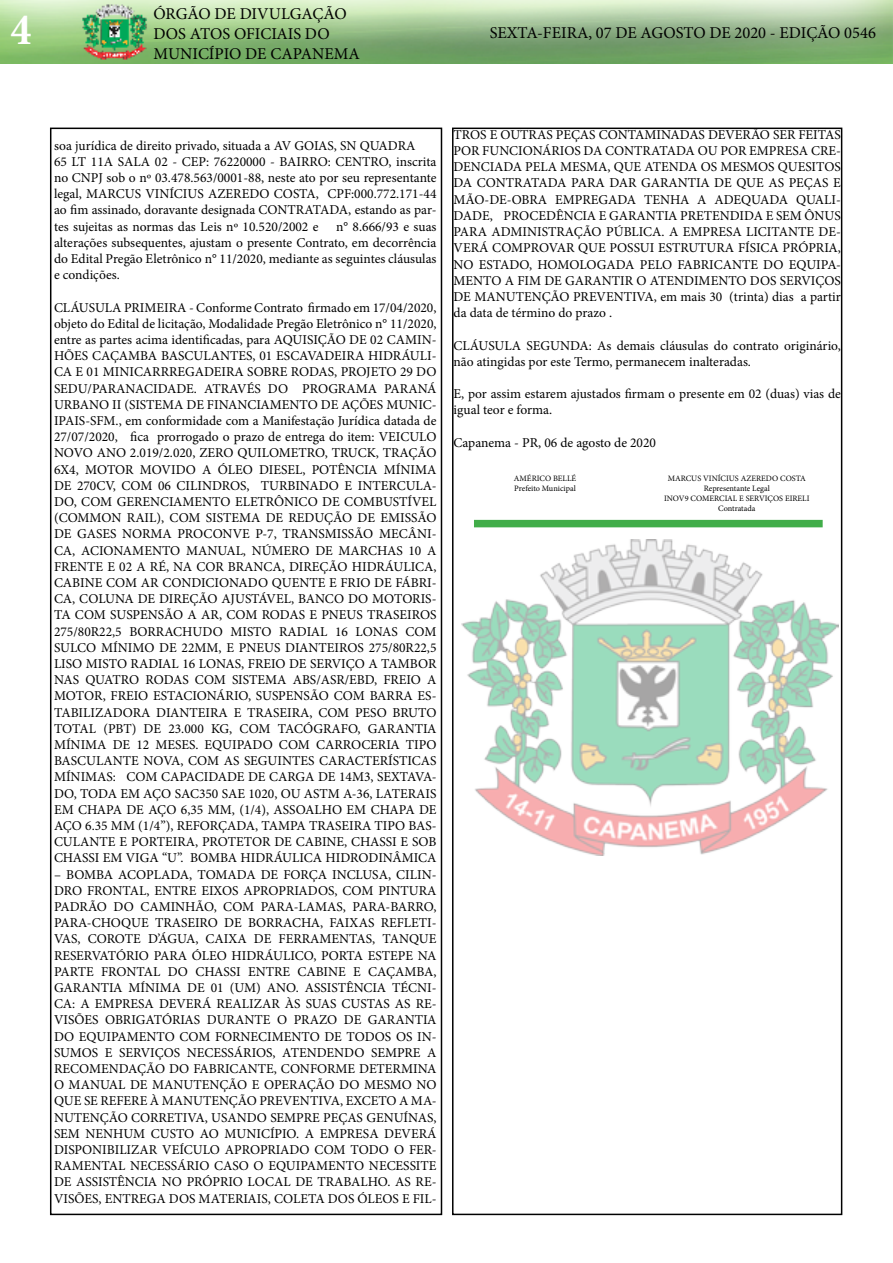
<style>
.page{position:relative;width:893px;height:1263px;background:#fff}
.page>*{position:absolute;margin:0;border:0;box-sizing:border-box;transform-origin:0 0}
.t1{font:700 condensed 45px "Minion Pro";color:#fff}
.t2{font:16.5px/19.8px "Minion Pro";color:#000}
.t3{font:13.5px/16.2px "Minion Pro";color:#000;text-align:justify}
.t4{font:8.25px/9.9px "Minion Pro";color:#000}
</style>
<div class="page">
<div style="left:50px;top:128px;width:392px;height:1087px;border:2px solid #000"></div>
<img style="left:0;top:0;width:893px;height:64px">
<div style="left:452px;top:128px;width:390px;height:1087px;border:2px solid #000"></div>
<img style="left:461px;top:540px;width:378px;height:316px">
<div style="left:474px;top:520px;width:349px;height:7px;background:#41ad49"></div>
<h1 class="t1" style="left:11px;top:-1px;width:22px">4</h1>
<p class="t2" style="left:153px;top:4px;width:208px">ÓRGÃO DE DIVULGAÇÃO<br>DOS ATOS OFICIAIS DO<br>MUNICÍPIO DE CAPANEMA</p>
<p class="t2" style="left:490px;top:23px;width:388px">SEXTA-FEIRA, 07 DE AGOSTO DE 2020 - EDIÇÃO 0546</p>
<p class="t3" style="left:54px;top:137px;width:384px;text-align:left">soa jurídica de direito privado, situada a AV GOIAS, SN QUADRA<br>65 LT 11A SALA 02 - CEP: 76220000 - BAIRRO: CENTRO, inscrita no CNPJ sob o nº 03.478.563/0001-88, neste ato por seu representante legal, MARCUS VINÍCIUS AZEREDO COSTA, CPF:000.772.171-44 ao fim assinado, doravante designada CONTRATADA, estando as par&shy;tes sujeitas as normas das Leis nº 10.520/2002 e</p>
<p class="t3" style="left:54px;top:218px;width:384px;text-indent:282px">n° 8.666/93 e suas alterações subsequentes, ajustam o presente Contrato, em decorrência do Edital Pregão Eletrônico n° 11/2020, mediante as seguintes cláusulas e condições.</p>
<p class="t3" style="left:54px;top:299px;width:384px">CLÁUSULA PRIMEIRA - Conforme Contrato firmado em 17/04/2020, objeto do Edital de licitação, Modalidade Pregão Eletrônico n° 11/2020, entre as partes acima identificadas, para AQUISIÇÃO DE 02 CAMIN-HÕES CAÇAMBA BASCULANTES, 01 ESCAVADEIRA HIDRÁULI-CA E 01 MINICARRREGADEIRA SOBRE RODAS, PROJETO 29 DO SEDU/PARANACIDADE. ATRAVÉS DO PROGRAMA PARANÁ URBANO II (SISTEMA DE FINANCIAMENTO DE AÇÕES MUNIC-IPAIS-SFM., em conformidade com a Manifestação Jurídica datada de 27/07/2020, fica prorrogado o prazo de entrega do item: VEICULO NOVO ANO 2.019/2.020, ZERO QUILOMETRO, TRUCK, TRAÇÃO 6X4, MOTOR MOVIDO A ÓLEO DIESEL, POTÊNCIA MÍNIMA DE 270CV, COM 06 CILINDROS, TURBINADO E INTERCULA-DO, COM GERENCIAMENTO ELETRÔNICO DE COMBUSTÍVEL (COMMON RAIL), COM SISTEMA DE REDUÇÃO DE EMISSÃO DE GASES NORMA PROCONVE P-7, TRANSMISSÃO MECÂNI-CA, ACIONAMENTO MANUAL, NÚMERO DE MARCHAS 10 A FRENTE E 02 A RÉ, NA COR BRANCA, DIREÇÃO HIDRÁULICA, CABINE COM AR CONDICIONADO QUENTE E FRIO DE FÁBRI-CA, COLUNA DE DIREÇÃO AJUSTÁVEL, BANCO DO MOTORIS-TA COM SUSPENSÃO A AR, COM RODAS E PNEUS TRASEIROS 275/80R22,5 BORRACHUDO MISTO RADIAL 16 LONAS COM SULCO MÍNIMO DE 22MM, E PNEUS DIANTEIROS 275/80R22,5<br>LISO MISTO RADIAL 16 LONAS, FREIO DE SERVIÇO A TAMBOR NAS QUATRO RODAS COM SISTEMA ABS/ASR/EBD, FREIO A MOTOR, FREIO ESTACIONÁRIO, SUSPENSÃO COM BARRA ES-TABILIZADORA DIANTEIRA E TRASEIRA, COM PESO BRUTO TOTAL (PBT) DE 23.000 KG, COM TACÓGRAFO, GARANTIA MÍNIMA DE 12 MESES. EQUIPADO COM CARROCERIA TIPO BASCULANTE NOVA, COM AS SEGUINTES CARACTERÍSTICAS MÍNIMAS: COM CAPACIDADE DE CARGA DE 14M3, SEXTAVA-DO, TODA EM AÇO SAC350 SAE 1020, OU ASTM A-36, LATERAIS EM CHAPA DE AÇO 6,35 MM, (1/4), ASSOALHO EM CHAPA DE AÇO 6.35 MM (1/4”), REFORÇADA, TAMPA TRASEIRA TIPO BAS-CULANTE E PORTEIRA, PROTETOR DE CABINE, CHASSI E SOB CHASSI EM VIGA “U”. BOMBA HIDRÁULICA HIDRODINÂMICA</p>
<p class="t3" style="left:54px;top:866px;width:384px">– BOMBA ACOPLADA, TOMADA DE FORÇA INCLUSA, CILIN-DRO FRONTAL, ENTRE EIXOS APROPRIADOS, COM PINTURA PADRÃO DO CAMINHÃO, COM PARA-LAMAS, PARA-BARRO, PARA-CHOQUE TRASEIRO DE BORRACHA, FAIXAS REFLETI-VAS, COROTE D’ÁGUA, CAIXA DE FERRAMENTAS, TANQUE RESERVATÓRIO PARA ÓLEO HIDRÁULICO, PORTA ESTEPE NA PARTE FRONTAL DO CHASSI ENTRE CABINE E CAÇAMBA, GARANTIA MÍNIMA DE 01 (UM) ANO. ASSISTÊNCIA TÉCNI-CA: A EMPRESA DEVERÁ REALIZAR ÀS SUAS CUSTAS AS RE-VISÕES OBRIGATÓRIAS DURANTE O PRAZO DE GARANTIA DO EQUIPAMENTO COM FORNECIMENTO DE TODOS OS IN-SUMOS E SERVIÇOS NECESSÁRIOS, ATENDENDO SEMPRE A RECOMENDAÇÃO DO FABRICANTE, CONFORME DETERMINA O MANUAL DE MANUTENÇÃO E OPERAÇÃO DO MESMO NO QUE SE REFERE À MANUTENÇÃO PREVENTIVA, EXCETO A MA-NUTENÇÃO CORRETIVA, USANDO SEMPRE PEÇAS GENUÍNAS, SEM NENHUM CUSTO AO MUNICÍPIO. A EMPRESA DEVERÁ DISPONIBILIZAR VEÍCULO APROPRIADO COM TODO O FER-RAMENTAL NECESSÁRIO CASO O EQUIPAMENTO NECESSITE DE ASSISTÊNCIA NO PRÓPRIO LOCAL DE TRABALHO. AS RE-VISÕES, ENTREGA DOS MATERIAIS, COLETA DOS ÓLEOS E FIL-</p>
<p class="t3" style="left:453px;top:127px;width:389px">TROS E OUTRAS PEÇAS CONTAMINADAS DEVERÃO SER FEITAS POR FUNCIONÁRIOS DA CONTRATADA OU POR EMPRESA CRE-DENCIADA PELA MESMA, QUE ATENDA OS MESMOS QUESITOS DA CONTRATADA PARA DAR GARANTIA DE QUE AS PEÇAS E MÃO-DE-OBRA EMPREGADA TENHA A ADEQUADA QUALI-DADE, PROCEDÊNCIA E GARANTIA PRETENDIDA E SEM ÔNUS PARA ADMINISTRAÇÃO PÚBLICA. A EMPRESA LICITANTE DE-VERÁ COMPROVAR QUE POSSUI ESTRUTURA FÍSICA PRÓPRIA, NO ESTADO, HOMOLOGADA PELO FABRICANTE DO EQUIPA-MENTO A FIM DE GARANTIR O ATENDIMENTO DOS SERVIÇOS DE MANUTENÇÃO PREVENTIVA, em mais 30 (trinta) dias a partir da data de término do prazo .</p>
<p class="t3" style="left:453px;top:337px;width:389px">CLÁUSULA SEGUNDA: As demais cláusulas do contrato originário, não atingidas por este Termo, permanecem inalteradas.</p>
<p class="t3" style="left:453px;top:386px;width:389px">E, por assim estarem ajustados firmam o presente em 02 (duas) vias de igual teor e forma.</p>
<p class="t3" style="left:453px;top:434px;width:204px">Capanema - PR, 06 de agosto de 2020</p>
<p class="t4" style="left:514px;top:473px;width:64px">AMÉRICO BELLÉ<br>Prefeito Municipal</p>
<p class="t4" style="left:664px;top:473px;width:147px;text-align:center">MARCUS VINÍCIUS AZEREDO COSTA<br>Representante Legal<br>INOV9 COMERCIAL E SERVIÇOS EIRELI<br>Contratada</p>
</div>
